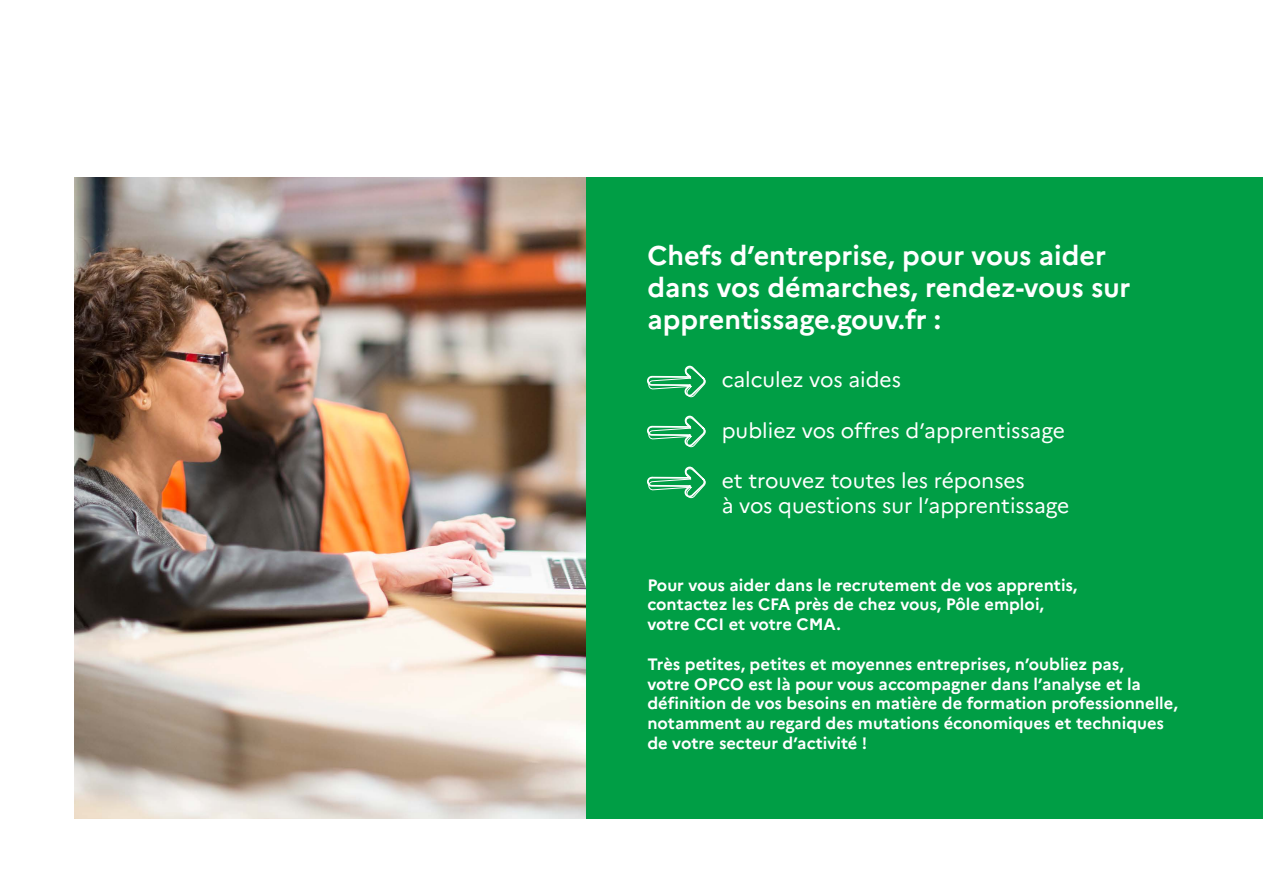
<style>
.page{position:relative;width:1263px;height:893px;background:#fff}
.page>*{position:absolute;margin:0;border:0;box-sizing:border-box;transform-origin:0 0}
.t1{font:700 27px/32.4px "Marianne";color:#fff}
.t2{font:21px/25.2px "Marianne";color:#fff}
.t3{font:700 16.5px/19.8px "Marianne";color:#fff}
</style>
<div class="page">
<img style="left:74px;top:177px;width:513px;height:642px">
<div style="left:587px;top:176px;width:676px;height:643px;background:#009e45"></div>
<svg style="left:647px;top:365px;width:59px;height:33px"></svg>
<svg style="left:647px;top:415px;width:59px;height:33px"></svg>
<svg style="left:647px;top:466px;width:59px;height:33px"></svg>
<h1 class="t1" style="left:647px;top:239px;width:485px">Chefs d’entreprise, pour vous aider dans vos démarches, rendez-vous sur apprentissage.gouv.fr :</h1>
<p class="t2" style="left:722px;top:367px;width:181px">calculez vos aides</p>
<p class="t2" style="left:722px;top:417px;width:345px">publiez vos offres d’apprentissage</p>
<p class="t2" style="left:722px;top:468px;width:349px">et trouvez toutes les réponses<br>à vos questions sur l’apprentissage</p>
<p class="t3" style="left:647px;top:575px;width:431px">Pour vous aider dans le recrutement de vos apprentis, contactez les CFA près de chez vous, Pôle emploi, votre CCI et votre CMA.</p>
<p class="t3" style="left:647px;top:654px;width:532px">Très petites, petites et moyennes entreprises, n’oubliez pas,<br>votre OPCO est là pour vous accompagner dans l’analyse et la définition de vos besoins en matière de formation professionnelle, notamment au regard des mutations économiques et techniques de votre secteur d’activité !</p>
</div>
